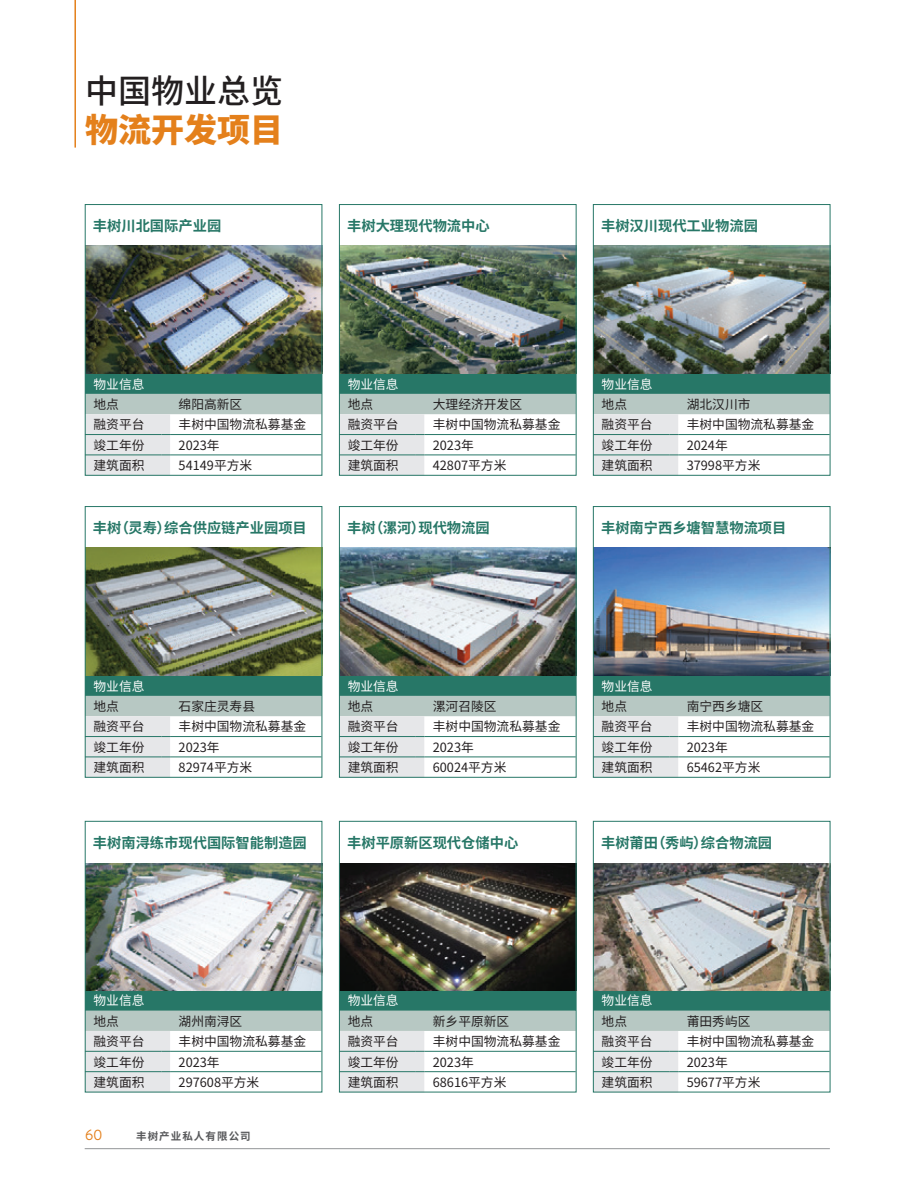
<style>
.page{position:relative;width:915px;height:1191px;background:#fff}
.page>*{position:absolute;margin:0;border:0;box-sizing:border-box;transform-origin:0 0}
.C_Main_Header_Black{font:500 33px "Noto Sans CJ Ksc";color:#231f20}
.C_Main_Header_Orange{font:900 33px "Noto Sans CJ Ksc";color:#e4801b}
.t1{font:15px "Brandon Grotesque";color:#e4801b}
.C_Property_list_subhead_in_color{font:700 14.25px "Noto Sans CJ Ksc";color:#277767}
.C_Table_Bold_text{font:12.75px "Noto Sans CJ Ksc";color:#231f20}
.C_body_text{font:12.75px "Noto Sans CJ Ksc";color:#231f20}
.C_Table_light_text{font:12.75px "Noto Sans CJ Ksc";color:#231f20}
.Logistic_subhead{font:12.75px "Noto Sans CJ Ksc";color:#fff}
.t2{font:700 10.5px "Noto Sans CJ Ksc";letter-spacing:.1em;color:#57585a}
</style>
<div class="page">
<hr style="left:74px;top:0;width:2px;height:148px;background:#e4801b">
<div style="left:85px;top:373px;width:236px;height:21px;background:#277767"></div>
<svg style="left:87px;top:394px;width:233px;height:79px"></svg>
<hr style="left:170px;top:454px;width:151px;height:1px;background:#277767">
<img style="left:87px;top:246px;width:233px;height:127px">
<div style="left:85px;top:204px;width:237px;height:271px;border:1px solid #277767"></div>
<div style="left:339px;top:373px;width:236px;height:21px;background:#277767"></div>
<svg style="left:341px;top:394px;width:233px;height:79px"></svg>
<hr style="left:424px;top:454px;width:151px;height:1px;background:#277767">
<img style="left:341px;top:246px;width:233px;height:127px">
<div style="left:339px;top:204px;width:237px;height:271px;border:1px solid #277767"></div>
<div style="left:593px;top:373px;width:236px;height:21px;background:#277767"></div>
<svg style="left:594px;top:394px;width:234px;height:79px"></svg>
<hr style="left:678px;top:454px;width:151px;height:1px;background:#277767">
<img style="left:594px;top:246px;width:234px;height:127px">
<div style="left:592px;top:204px;width:238px;height:271px;border:1px solid #277767"></div>
<div style="left:85px;top:675px;width:236px;height:21px;background:#277767"></div>
<svg style="left:87px;top:696px;width:233px;height:79px"></svg>
<hr style="left:170px;top:756px;width:151px;height:1px;background:#277767">
<img style="left:87px;top:548px;width:233px;height:127px">
<div style="left:85px;top:506px;width:237px;height:271px;border:1px solid #277767"></div>
<div style="left:339px;top:675px;width:236px;height:21px;background:#277767"></div>
<svg style="left:341px;top:696px;width:233px;height:79px"></svg>
<hr style="left:424px;top:756px;width:151px;height:1px;background:#277767">
<img style="left:341px;top:548px;width:233px;height:127px">
<div style="left:339px;top:506px;width:237px;height:271px;border:1px solid #277767"></div>
<div style="left:593px;top:675px;width:236px;height:21px;background:#277767"></div>
<svg style="left:594px;top:696px;width:234px;height:79px"></svg>
<hr style="left:678px;top:756px;width:151px;height:1px;background:#277767">
<img style="left:594px;top:548px;width:234px;height:127px">
<div style="left:592px;top:506px;width:238px;height:271px;border:1px solid #277767"></div>
<div style="left:85px;top:990px;width:236px;height:20px;background:#277767"></div>
<svg style="left:87px;top:1010px;width:233px;height:80px"></svg>
<hr style="left:170px;top:1071px;width:151px;height:1px;background:#277767">
<img style="left:87px;top:863px;width:233px;height:127px">
<div style="left:85px;top:821px;width:237px;height:271px;border:1px solid #277767"></div>
<div style="left:339px;top:990px;width:236px;height:20px;background:#277767"></div>
<svg style="left:341px;top:1010px;width:233px;height:80px"></svg>
<hr style="left:424px;top:1071px;width:151px;height:1px;background:#277767">
<img style="left:341px;top:863px;width:233px;height:127px">
<div style="left:339px;top:821px;width:237px;height:271px;border:1px solid #277767"></div>
<div style="left:593px;top:990px;width:236px;height:20px;background:#277767"></div>
<svg style="left:594px;top:1010px;width:234px;height:80px"></svg>
<hr style="left:678px;top:1071px;width:151px;height:1px;background:#277767">
<img style="left:594px;top:863px;width:234px;height:127px">
<div style="left:592px;top:821px;width:238px;height:271px;border:1px solid #277767"></div>
<hr style="left:85px;top:1148px;width:744px;height:1px;background:#939598">
<p class="C_Main_Header_Black" style="left:85px;top:72px;width:199px">中国物业总览</p>
<p class="C_Main_Header_Orange" style="left:85px;top:111px;width:199px">物流开发项目</p>
<p class="C_Property_list_subhead_in_color" style="left:93px;top:217px;width:130px">丰树川北国际产业园</p>
<p class="C_Property_list_subhead_in_color" style="left:347px;top:217px;width:144px">丰树大理现代物流中心</p>
<p class="C_Property_list_subhead_in_color" style="left:601px;top:217px;width:158px">丰树汉川现代工业物流园</p>
<p class="Logistic_subhead" style="left:93px;top:377px;width:52px">物业信息</p>
<p class="C_Table_Bold_text" style="left:93px;top:397px;width:27px">地点</p>
<p class="C_Table_Bold_text" style="left:178px;top:397px;width:65px">绵阳高新区</p>
<p class="C_Table_Bold_text" style="left:93px;top:417px;width:52px">融资平台</p>
<p class="C_body_text" style="left:178px;top:417px;width:129px">丰树中国物流私募基金</p>
<p class="C_Table_Bold_text" style="left:93px;top:438px;width:52px">竣工年份</p>
<p class="C_body_text" style="left:178px;top:438px;width:43px">2023年</p>
<p class="C_Table_Bold_text" style="left:93px;top:458px;width:52px">建筑面积</p>
<p class="C_Table_light_text" style="left:178px;top:458px;width:75px">54149平方米</p>
<p class="C_Property_list_subhead_in_color" style="left:93px;top:519px;width:215px">丰树（灵寿）综合供应链产业园项目</p>
<p class="Logistic_subhead" style="left:347px;top:377px;width:52px">物业信息</p>
<p class="C_Table_Bold_text" style="left:347px;top:397px;width:27px">地点</p>
<p class="C_Table_Bold_text" style="left:432px;top:397px;width:91px">大理经济开发区</p>
<p class="C_Table_Bold_text" style="left:347px;top:417px;width:52px">融资平台</p>
<p class="C_body_text" style="left:432px;top:417px;width:129px">丰树中国物流私募基金</p>
<p class="C_Table_Bold_text" style="left:347px;top:438px;width:52px">竣工年份</p>
<p class="C_body_text" style="left:432px;top:438px;width:43px">2023年</p>
<p class="C_Table_Bold_text" style="left:347px;top:458px;width:52px">建筑面积</p>
<p class="C_Table_light_text" style="left:432px;top:458px;width:75px">42807平方米</p>
<p class="C_Property_list_subhead_in_color" style="left:347px;top:519px;width:144px">丰树（漯河）现代物流园</p>
<p class="Logistic_subhead" style="left:601px;top:377px;width:52px">物业信息</p>
<p class="C_Table_Bold_text" style="left:601px;top:397px;width:27px">地点</p>
<p class="C_Table_Bold_text" style="left:686px;top:397px;width:65px">湖北汉川市</p>
<p class="C_Table_Bold_text" style="left:601px;top:417px;width:52px">融资平台</p>
<p class="C_body_text" style="left:686px;top:417px;width:129px">丰树中国物流私募基金</p>
<p class="C_Table_Bold_text" style="left:601px;top:438px;width:52px">竣工年份</p>
<p class="C_body_text" style="left:686px;top:438px;width:43px">2024年</p>
<p class="C_Table_Bold_text" style="left:601px;top:458px;width:52px">建筑面积</p>
<p class="C_Table_light_text" style="left:686px;top:458px;width:75px">37998平方米</p>
<p class="C_Property_list_subhead_in_color" style="left:601px;top:519px;width:187px">丰树南宁西乡塘智慧物流项目</p>
<p class="Logistic_subhead" style="left:93px;top:679px;width:52px">物业信息</p>
<p class="C_Table_Bold_text" style="left:93px;top:699px;width:27px">地点</p>
<p class="C_Table_Bold_text" style="left:178px;top:699px;width:78px">石家庄灵寿县</p>
<p class="C_Table_Bold_text" style="left:93px;top:719px;width:52px">融资平台</p>
<p class="C_body_text" style="left:178px;top:719px;width:129px">丰树中国物流私募基金</p>
<p class="C_Table_Bold_text" style="left:93px;top:740px;width:52px">竣工年份</p>
<p class="C_body_text" style="left:178px;top:740px;width:43px">2023年</p>
<p class="C_Table_Bold_text" style="left:93px;top:760px;width:52px">建筑面积</p>
<p class="C_Table_light_text" style="left:178px;top:760px;width:75px">82974平方米</p>
<p class="C_Property_list_subhead_in_color" style="left:93px;top:834px;width:215px">丰树南浔练市现代国际智能制造园</p>
<p class="Logistic_subhead" style="left:347px;top:679px;width:52px">物业信息</p>
<p class="C_Table_Bold_text" style="left:347px;top:699px;width:27px">地点</p>
<p class="C_Table_Bold_text" style="left:432px;top:699px;width:65px">漯河召陵区</p>
<p class="C_Table_Bold_text" style="left:347px;top:719px;width:52px">融资平台</p>
<p class="C_body_text" style="left:432px;top:719px;width:129px">丰树中国物流私募基金</p>
<p class="C_Table_Bold_text" style="left:347px;top:740px;width:52px">竣工年份</p>
<p class="C_body_text" style="left:432px;top:740px;width:43px">2023年</p>
<p class="C_Table_Bold_text" style="left:347px;top:760px;width:52px">建筑面积</p>
<p class="C_Table_light_text" style="left:432px;top:760px;width:75px">60024平方米</p>
<p class="C_Property_list_subhead_in_color" style="left:347px;top:834px;width:172px">丰树平原新区现代仓储中心</p>
<p class="Logistic_subhead" style="left:601px;top:679px;width:52px">物业信息</p>
<p class="C_Table_Bold_text" style="left:601px;top:699px;width:27px">地点</p>
<p class="C_Table_Bold_text" style="left:686px;top:699px;width:78px">南宁西乡塘区</p>
<p class="C_Table_Bold_text" style="left:601px;top:719px;width:52px">融资平台</p>
<p class="C_body_text" style="left:686px;top:719px;width:129px">丰树中国物流私募基金</p>
<p class="C_Table_Bold_text" style="left:601px;top:740px;width:52px">竣工年份</p>
<p class="C_body_text" style="left:686px;top:740px;width:43px">2023年</p>
<p class="C_Table_Bold_text" style="left:601px;top:760px;width:52px">建筑面积</p>
<p class="C_Table_light_text" style="left:686px;top:760px;width:75px">65462平方米</p>
<p class="C_Property_list_subhead_in_color" style="left:601px;top:834px;width:172px">丰树莆田（秀屿）综合物流园</p>
<p class="Logistic_subhead" style="left:93px;top:993px;width:52px">物业信息</p>
<p class="C_Table_Bold_text" style="left:93px;top:1014px;width:27px">地点</p>
<p class="C_Table_Bold_text" style="left:178px;top:1014px;width:65px">湖州南浔区</p>
<p class="C_Table_Bold_text" style="left:93px;top:1034px;width:52px">融资平台</p>
<p class="C_body_text" style="left:178px;top:1034px;width:129px">丰树中国物流私募基金</p>
<p class="C_Table_Bold_text" style="left:93px;top:1054px;width:52px">竣工年份</p>
<p class="C_body_text" style="left:178px;top:1054px;width:43px">2023年</p>
<p class="C_Table_Bold_text" style="left:93px;top:1075px;width:52px">建筑面积</p>
<p class="C_Table_light_text" style="left:178px;top:1075px;width:82px">297608平方米</p>
<p class="t1" style="left:85px;top:1124px;width:19px">60</p>
<p class="t2" style="left:136px;top:1130px;width:116px">丰树产业私人有限公司</p>
<p class="Logistic_subhead" style="left:347px;top:993px;width:52px">物业信息</p>
<p class="C_Table_Bold_text" style="left:347px;top:1014px;width:27px">地点</p>
<p class="C_Table_Bold_text" style="left:432px;top:1014px;width:78px">新乡平原新区</p>
<p class="C_Table_Bold_text" style="left:347px;top:1034px;width:52px">融资平台</p>
<p class="C_body_text" style="left:432px;top:1034px;width:129px">丰树中国物流私募基金</p>
<p class="C_Table_Bold_text" style="left:347px;top:1054px;width:52px">竣工年份</p>
<p class="C_body_text" style="left:432px;top:1054px;width:43px">2023年</p>
<p class="C_Table_Bold_text" style="left:347px;top:1075px;width:52px">建筑面积</p>
<p class="C_Table_light_text" style="left:432px;top:1075px;width:75px">68616平方米</p>
<p class="Logistic_subhead" style="left:601px;top:993px;width:52px">物业信息</p>
<p class="C_Table_Bold_text" style="left:601px;top:1014px;width:27px">地点</p>
<p class="C_Table_Bold_text" style="left:686px;top:1014px;width:65px">莆田秀屿区</p>
<p class="C_Table_Bold_text" style="left:601px;top:1034px;width:52px">融资平台</p>
<p class="C_body_text" style="left:686px;top:1034px;width:129px">丰树中国物流私募基金</p>
<p class="C_Table_Bold_text" style="left:601px;top:1054px;width:52px">竣工年份</p>
<p class="C_body_text" style="left:686px;top:1054px;width:43px">2023年</p>
<p class="C_Table_Bold_text" style="left:601px;top:1075px;width:52px">建筑面积</p>
<p class="C_Table_light_text" style="left:686px;top:1075px;width:75px">59677平方米</p>
</div>
